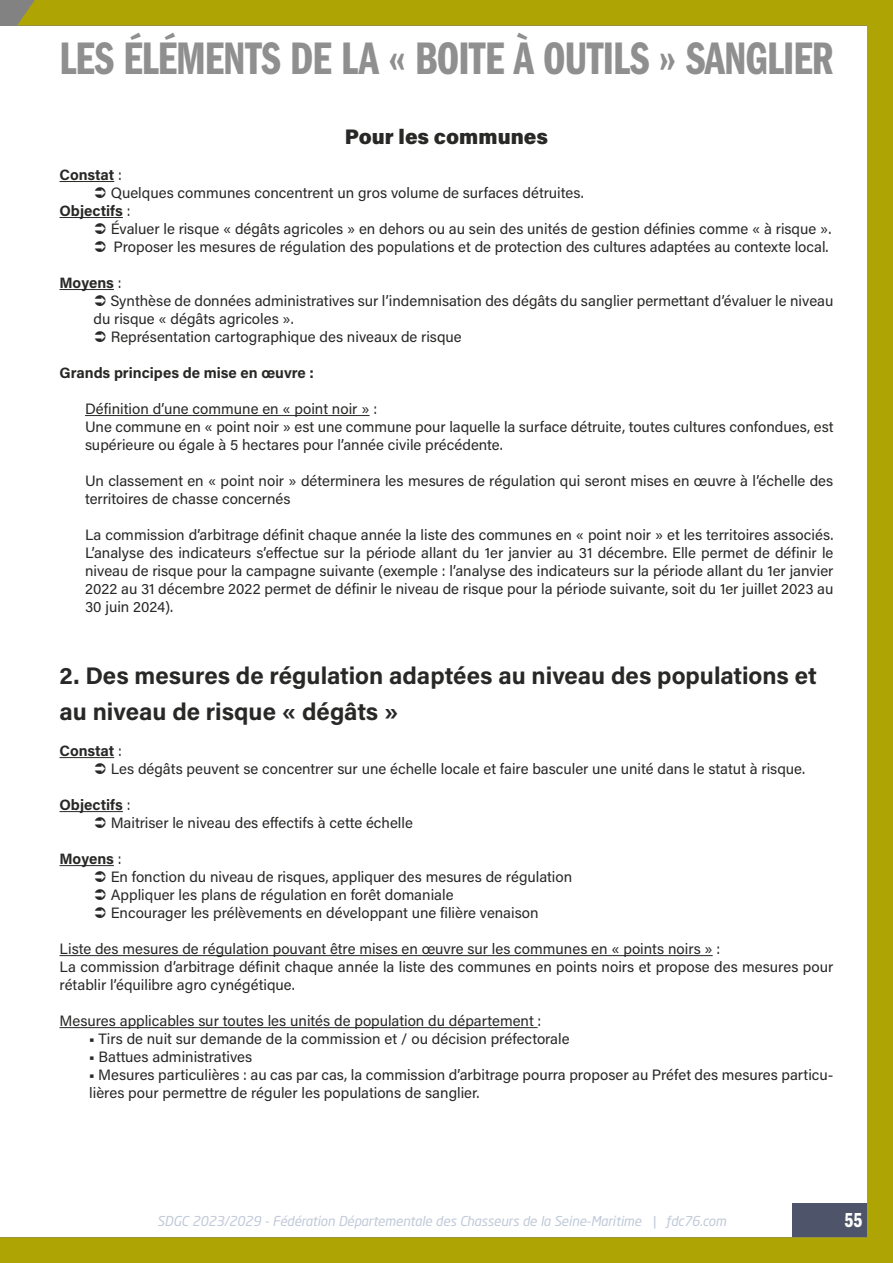
<style>
.page{position:relative;width:893px;height:1263px;background:#fff}
.page>*{position:absolute;margin:0;border:0;box-sizing:border-box;transform-origin:0 0}
.t1{font:47.25px "Franklin Gothic URW Com Dem";letter-spacing:-.02em;color:#8f8f8f}
.t2{font:700 24px/36px "Acumin Pro";color:#282827}
.t3{font:900 21px "Acumin Pro";color:#282827}
.t4{font:21px "Franklin Gothic URW Com Dem";color:#fff}
.t5{font:15px/18px "Acumin Pro";color:#282827}
.t6{font:700 15px "Acumin Pro";color:#282827}
.t7{font:italic 13.5px "Neo Sans W1 G";letter-spacing:-.01em;color:#c0cad9}
.s1{font-weight:400}
.s2{font-weight:700}
</style>
<div class="page">
<div style="left:793px;top:1203px;width:100px;height:34px;background:#4e5469"></div>
<div style="left:17px;top:0;width:850px;height:26px;background:#aea404"></div>
<div style="left:0;top:1237px;width:867px;height:26px;background:#aea404"></div>
<div style="left:867px;top:0;width:26px;height:1263px;background:#aea404"></div>
<hr style="left:60px;top:181px;width:54px;height:1px;background:#282827">
<hr style="left:60px;top:217px;width:63px;height:1px;background:#282827">
<hr style="left:60px;top:289px;width:54px;height:1px;background:#282827">
<hr style="left:85px;top:415px;width:285px;height:1px;background:#282827">
<hr style="left:60px;top:757px;width:54px;height:1px;background:#282827">
<hr style="left:60px;top:811px;width:63px;height:1px;background:#282827">
<hr style="left:60px;top:865px;width:54px;height:1px;background:#282827">
<hr style="left:60px;top:955px;width:653px;height:1px;background:#282827">
<hr style="left:60px;top:1027px;width:478px;height:1px;background:#282827">
<h1 class="t1" style="left:60px;top:25px;width:775px">LES ÉLÉMENTS DE LA « BOITE À OUTILS » SANGLIER</h1>
<h3 class="t3" style="left:345px;top:122px;width:205px">Pour les communes</h3>
<p class="t6" style="left:60px;top:164px;width:64px">Constat <span class="s1">:</span></p>
<p class="t5" style="left:111px;top:183px;width:475px">Quelques communes concentrent un gros volume de surfaces détruites.</p>
<p class="t6" style="left:60px;top:200px;width:72px">Objectifs <span class="s1">:</span></p>
<p class="t5" style="left:111px;top:219px;width:722px">Évaluer le risque « dégâts agricoles » en dehors ou au sein des unités de gestion définies comme « à risque ».</p>
<p class="t5" style="left:114px;top:237px;width:717px">Proposer les mesures de régulation des populations et de protection des cultures adaptées au contexte local.</p>
<p class="t6" style="left:60px;top:272px;width:63px">Moyens <span class="s1">:</span></p>
<p class="t5" style="left:110px;top:291px;width:725px">Synthèse de données administratives sur l’indemnisation des dégâts du sanglier permettant d’évaluer le niveau</p>
<p class="t5" style="left:94px;top:309px;width:202px">du risque « dégâts agricoles ».</p>
<p class="t5" style="left:111px;top:327px;width:353px">Représentation cartographique des niveaux de risque</p>
<p class="t6" style="left:60px;top:362px;width:256px">Grands principes de mise en œuvre :</p>
<p class="t5" style="left:85px;top:399px;width:750px">Définition d’une commune en « point noir » :<br>Une commune en « point noir » est une commune pour laquelle la surface détruite, toutes cultures confondues, est supérieure ou égale à 5 hectares pour l’année civile précédente.</p>
<p class="t5" style="left:85px;top:471px;width:750px">Un classement en « point noir » déterminera les mesures de régulation qui seront mises en œuvre à l’échelle des territoires de chasse concernés</p>
<p class="t5" style="left:85px;top:525px;width:750px;text-align:justify">La commission d’arbitrage définit chaque année la liste des communes en « point noir » et les territoires associés.<br>L’analyse des indicateurs s’effectue sur la période allant du 1er janvier au 31 décembre. Elle permet de définir le niveau de risque pour la campagne suivante (exemple : l’analyse des indicateurs sur la période allant du 1er janvier 2022 au 31 décembre 2022 permet de définir le niveau de risque pour la période suivante, soit du 1er juillet 2023 au 30 juin 2024).</p>
<h2 class="t2" style="left:60px;top:657px;width:759px">2. Des mesures de régulation adaptées au niveau des populations et au niveau de risque « dégâts »</h2>
<p class="t5" style="left:111px;top:741px;width:696px;text-indent:-51px"><span class="s2">Constat</span> :<br>Les dégâts peuvent se concentrer sur une échelle locale et faire basculer une unité dans le statut à risque.</p>
<p class="t5" style="left:111px;top:795px;width:304px;text-indent:-51px"><span class="s2">Objectifs</span> :<br>Maitriser le niveau des effectifs à cette échelle</p>
<p class="t5" style="left:111px;top:849px;width:463px;text-indent:-51px"><span class="s2">Moyens</span> :<br>En fonction du niveau de risques, appliquer des mesures de régulation Appliquer les plans de régulation en forêt domaniale<br>Encourager les prélèvements en développant une filière venaison</p>
<p class="t5" style="left:60px;top:939px;width:775px">Liste des mesures de régulation pouvant être mises en œuvre sur les communes en « points noirs » :<br>La commission d’arbitrage définit chaque année la liste des communes en points noirs et propose des mesures pour rétablir l’équilibre agro cynégétique.</p>
<p class="t5" style="left:60px;top:1011px;width:483px">Mesures applicables sur toutes les unités de population du département :</p>
<p class="t5" style="left:89px;top:1029px;width:482px">■ Tirs de nuit sur demande de la commission et / ou décision préfectorale</p>
<p class="t5" style="left:89px;top:1047px;width:165px">■ Battues administratives</p>
<p class="t5" style="left:89px;top:1065px;width:746px">■ Mesures particulières : au cas par cas, la commission d’arbitrage pourra proposer au Préfet des mesures particu&shy;lières pour permettre de réguler les populations de sanglier.</p>
<p class="t7" style="left:157px;top:1213px;width:570px">SDGC 2023/2029 - Fédération Départementale des Chasseurs de la Seine-Maritime | fdc76.com</p>
<h3 class="t4" style="left:845px;top:1206px;width:19px">55</h3>
</div>
